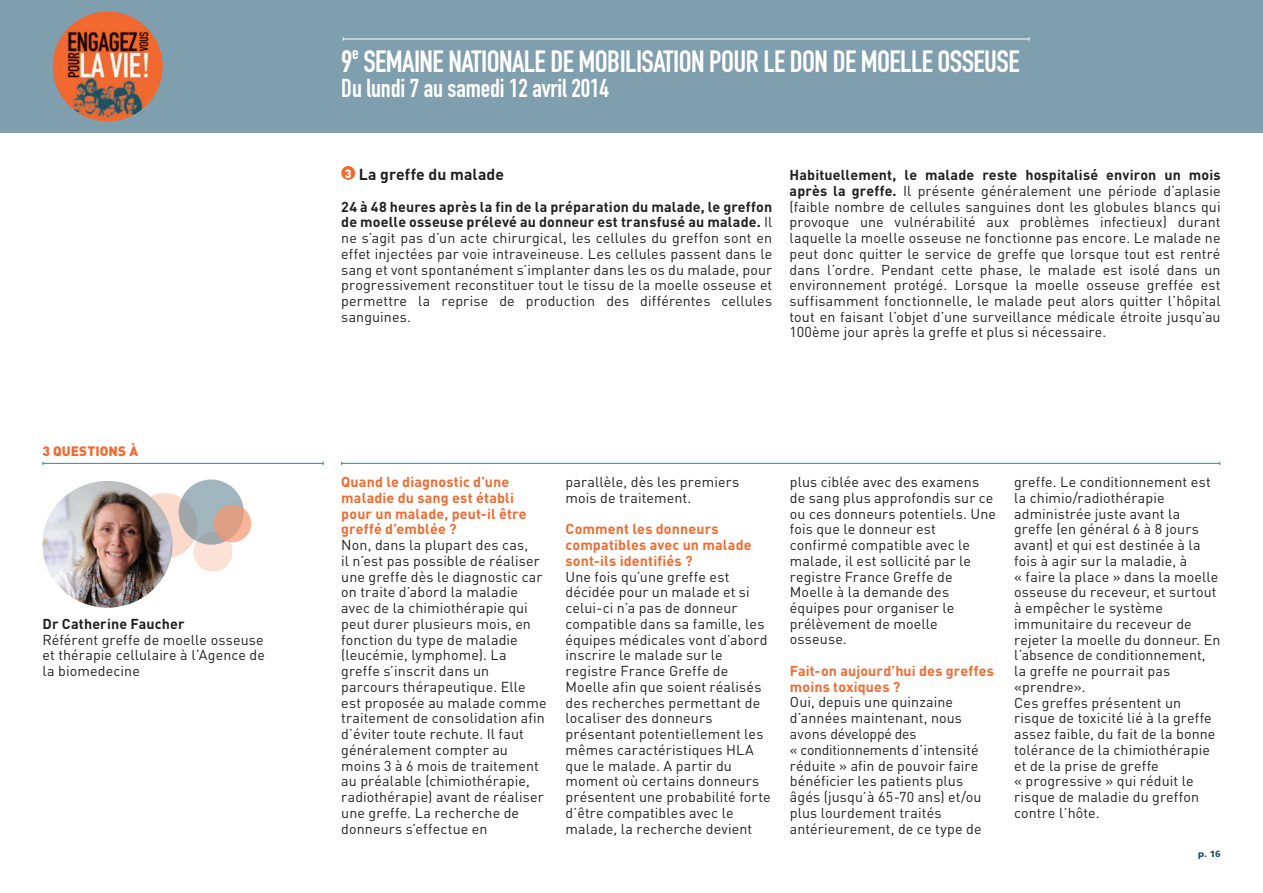
<style>
.page{position:relative;width:1263px;height:893px;background:#fff}
.page>*{position:absolute;margin:0;border:0;box-sizing:border-box;transform-origin:0 0}
.t1{font:30.45px "DIN Engschrift Std";letter-spacing:-.02em;color:#fff}
.t2{font:25.5px "DIN Engschrift Std";letter-spacing:-.005em;color:#fff}
.t3{font:700 15.75px "DINOT";letter-spacing:.01em;color:#231f20}
.t4{font:14.25px/15.8px "DINOT";letter-spacing:.01em;color:#231f20}
.t5{font:700 14.25px/15.8px "DINOT";letter-spacing:.01em;color:#f26a30}
.t6{font:700 14.25px "DINOT";letter-spacing:.01em;color:#231f20}
.t7{font:900 13.5px "DINOT";letter-spacing:.01em;color:#f26a30}
.t8{font:900 9px "Frutiger LT Std";color:#205264}
.s1{font-weight:700}
</style>
<div class="page">
<div style="left:193px;top:532px;width:40px;height:40px;background:#fce1d6;border-radius:50%"></div>
<div style="left:132px;top:493px;width:66px;height:65px;background:#fbdacb;border-radius:50%"></div>
<svg style="left:179px;top:479px;width:65px;height:66px;background:#a1b2b7"></svg>
<svg style="left:214px;top:505px;width:37px;height:37px"></svg>
<hr style="left:43px;top:463px;width:280px;height:1px;background:#1990a6">
<div style="left:0;top:0;width:1263px;height:132px;background:#7f9eae"></div>
<hr style="left:343px;top:39px;width:686px;height:1px;background:#fff">
<div style="left:341px;top:166px;width:14px;height:14px;background:#f26a30;border-radius:50%"></div>
<hr style="left:342px;top:463px;width:878px;height:1px;background:#1990a6">
<img style="left:43px;top:481px;width:130px;height:127px">
<img style="left:53px;top:11px;width:110px;height:110px;border-radius:55px">
<p class="t7" style="left:43px;top:442px;width:97px">3 QUESTIONS À</p>
<p class="t6" style="left:43px;top:614px;width:144px">Dr Catherine Faucher</p>
<p class="t4" style="left:43px;top:631px;width:224px;text-align:justify">Référent greffe de moelle osseuse et thérapie cellulaire à l’Agence de la biomedecine</p>
<h1 class="t1" style="left:341px;top:44px;width:680px">9<sup>E</sup> SEMAINE NATIONALE DE MOBILISATION POUR LE DON DE MOELLE OSSEUSE</h1>
<h2 class="t2" style="left:341px;top:73px;width:269px">DU LUNDI 7 AU SAMEDI 12 AVRIL 2014</h2>
<p class="t3" style="left:345px;top:164px;width:161px"><sup>3</sup> La greffe du malade</p>
<p class="t4" style="left:341px;top:198px;width:433px;text-align:justify"><span class="s1">24 à 48 heures après la fin de la préparation du malade, le greffon de moelle osseuse prélevé au donneur est transfusé au malade.</span> Il ne s’agit pas d’un acte chirurgical, les cellules du greffon sont en effet injectées par voie intraveineuse. Les cellules passent dans le sang et vont spontanément s’implanter dans les os du malade, pour progressivement reconstituer tout le tissu de la moelle osseuse et permettre la reprise de production des différentes cellules sanguines.</p>
<p class="t4" style="left:789px;top:167px;width:433px;text-align:justify"><span class="s1">Habituellement, le malade reste hospitalisé environ un mois après la greffe.</span> Il présente généralement une période d’aplasie (faible nombre de cellules sanguines dont les globules blancs qui provoque une vulnérabilité aux problèmes infectieux) durant laquelle la moelle osseuse ne fonctionne pas encore. Le malade ne peut donc quitter le service de greffe que lorsque tout est rentré dans l’ordre. Pendant cette phase, le malade est isolé dans un environnement protégé. Lorsque la moelle osseuse greffée est suffisamment fonctionnelle, le malade peut alors quitter l’hôpital tout en faisant l’objet d’une surveillance médicale étroite jusqu’au 100ème jour après la greffe et plus si nécessaire.</p>
<p class="t5" style="left:341px;top:474px;width:187px">Quand le diagnostic d’une maladie du sang est établi pour un malade, peut-il être greffé d’emblée ?</p>
<p class="t4" style="left:341px;top:537px;width:207px">Non, dans la plupart des cas,<br>il n’est pas possible de réaliser une greffe dès le diagnostic car on traite d’abord la maladie avec de la chimiothérapie qui peut durer plusieurs mois, en fonction du type de maladie (leucémie, lymphome). La greffe s’inscrit dans un parcours thérapeutique. Elle est proposée au malade comme traitement de consolidation afin d’éviter toute rechute. Il faut généralement compter au moins 3 à 6 mois de traitement au préalable (chimiothérapie, radiothérapie) avant de réaliser une greffe. La recherche de donneurs s’effectue en</p>
<p class="t4" style="left:566px;top:474px;width:175px">parallèle, dès les premiers mois de traitement.</p>
<p class="t5" style="left:566px;top:521px;width:188px">Comment les donneurs compatibles avec un malade sont-ils identifiés ?</p>
<p class="t4" style="left:566px;top:568px;width:207px">Une fois qu’une greffe est décidée pour un malade et si celui-ci n’a pas de donneur compatible dans sa famille, les équipes médicales vont d’abord inscrire le malade sur le registre France Greffe de<br>Moelle afin que soient réalisés des recherches permettant de localiser des donneurs présentant potentiellement les mêmes caractéristiques HLA que le malade. A partir du moment où certains donneurs présentent une probabilité forte d’être compatibles avec le malade, la recherche devient</p>
<p class="t4" style="left:790px;top:474px;width:208px">plus ciblée avec des examens de sang plus approfondis sur ce ou ces donneurs potentiels. Une fois que le donneur est confirmé compatible avec le malade, il est sollicité par le registre France Greffe de<br>Moelle à la demande des équipes pour organiser le prélèvement de moelle osseuse.</p>
<p class="t5" style="left:790px;top:662px;width:206px">Fait-on aujourd’hui des greffes moins toxiques ?</p>
<p class="t4" style="left:790px;top:694px;width:193px">Oui, depuis une quinzaine d’années maintenant, nous avons développé des<br>« conditionnements d’intensité réduite » afin de pouvoir faire bénéficier les patients plus âgés (jusqu’à 65-70 ans) et/ou plus lourdement traités antérieurement, de ce type de</p>
<p class="t4" style="left:1014px;top:474px;width:208px">greffe. Le conditionnement est la chimio/radiothérapie administrée juste avant la greffe (en général 6 à 8 jours avant) et qui est destinée à la fois à agir sur la maladie, à<br>« faire la place » dans la moelle osseuse du receveur, et surtout à empêcher le système immunitaire du receveur de rejeter la moelle du donneur. En l’absence de conditionnement, la greffe ne pourrait pas «prendre».<br>Ces greffes présentent un risque de toxicité lié à la greffe assez faible, du fait de la bonne tolérance de la chimiothérapie et de la prise de greffe<br>« progressive » qui réduit le risque de maladie du greffon contre l’hôte.</p>
<p class="t8" style="left:1198px;top:849px;width:24px">p. 16</p>
</div>
